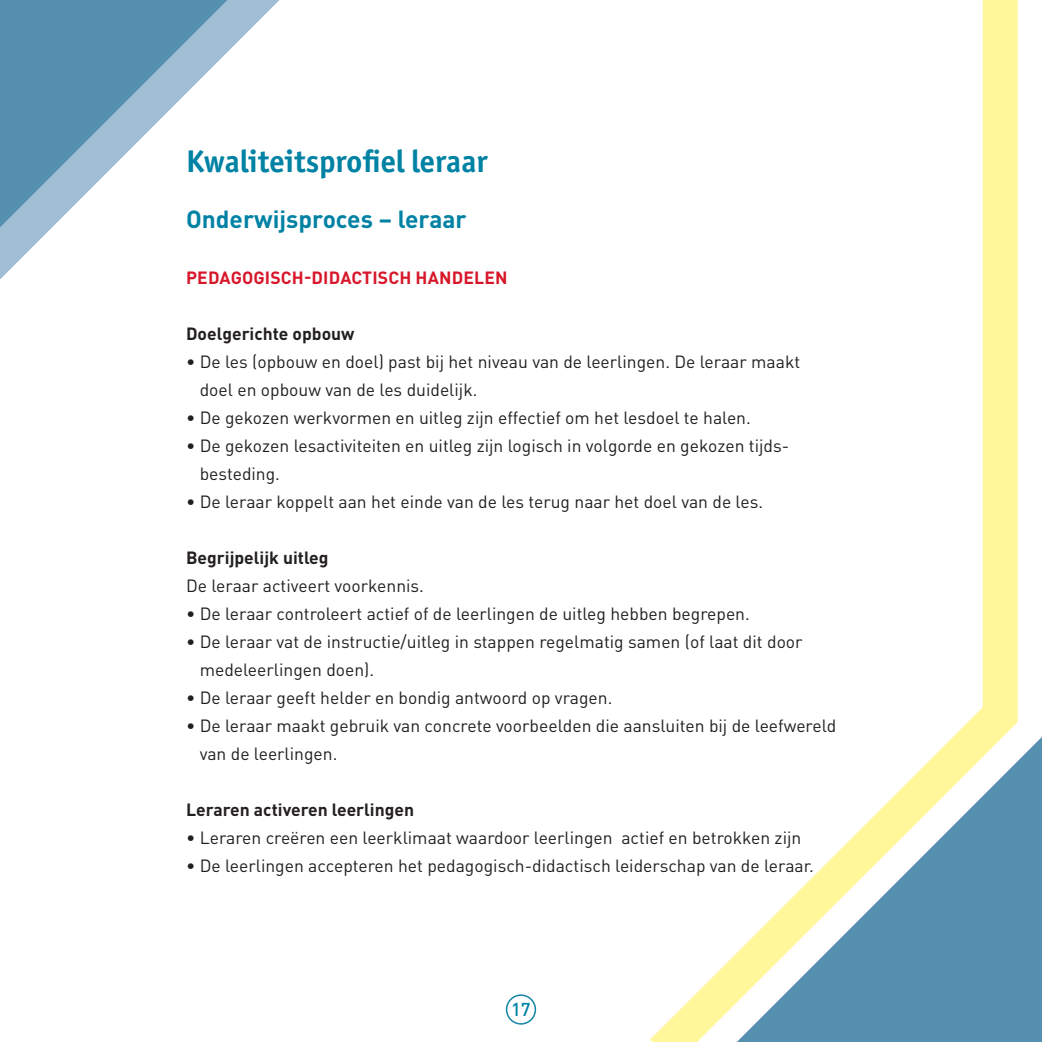
<style>
.page{position:relative;width:1042px;height:1042px;background:#fff}
.page>*{position:absolute;margin:0;border:0;box-sizing:border-box;transform-origin:0 0}
.HOOFDSTUKAANDUIDING{font:700 31.5px "Officina Sans ITC Pro";color:#0082a4}
.TUSSENKOPJE_BLEU{font:700 24.5px "DIN Pro";color:#0082a4}
.t1{font:500 18.38px "DIN Pro";color:#0082a4}
.LOPENDE_TEKST{font:17.5px/28px "DIN Pro";color:#231f20}
.CURSIEF_IN_TXT__BOLD{font:700 17.5px "DIN Pro";color:#231f20}
.TUSSENKOPJE_ROOD_KAP{font:700 17.5px "DIN Pro";letter-spacing:.01em;color:#d71729}
</style>
<div class="page">
<svg style="left:0;top:0;width:279px;height:279px"></svg>
<svg style="left:0;top:0;width:227px;height:227px"></svg>
<div style="left:1035px;top:737px;width:7px;height:305px;background:#5690b0"></div>
<svg style="left:650px;top:0;width:385px;height:1042px"></svg>
<div style="left:506px;top:994px;width:30px;height:30px;border:2px solid #1886a7;border-radius:50%"></div>
<p class="HOOFDSTUKAANDUIDING" style="left:186px;top:141px;width:303px">Kwaliteitsprofiel leraar</p>
<p class="TUSSENKOPJE_BLEU" style="left:186px;top:202px;width:282px">Onderwijsproces – leraar</p>
<p class="TUSSENKOPJE_ROOD_KAP" style="left:186px;top:265px;width:323px">PEDAGOGISCH-DIDACTISCH HANDELEN</p>
<p class="CURSIEF_IN_TXT__BOLD" style="left:186px;top:321px;width:170px">Doelgerichte opbouw</p>
<p class="LOPENDE_TEKST" style="left:200px;top:347px;width:602px;text-indent:-14px">• De les (opbouw en doel) past bij het niveau van de leerlingen. De leraar maakt doel en opbouw van de les duidelijk.</p>
<p class="LOPENDE_TEKST" style="left:186px;top:403px;width:566px">• De gekozen werkvormen en uitleg zijn effectief om het lesdoel te halen.</p>
<p class="LOPENDE_TEKST" style="left:200px;top:431px;width:591px;text-indent:-14px">• De gekozen lesactiviteiten en uitleg zijn logisch in volgorde en gekozen tijds&shy;besteding.</p>
<p class="LOPENDE_TEKST" style="left:186px;top:487px;width:578px">• De leraar koppelt aan het einde van de les terug naar het doel van de les.</p>
<p class="CURSIEF_IN_TXT__BOLD" style="left:186px;top:545px;width:144px">Begrijpelijk uitleg</p>
<p class="LOPENDE_TEKST" style="left:186px;top:571px;width:239px">De leraar activeert voorkennis.</p>
<p class="LOPENDE_TEKST" style="left:186px;top:599px;width:565px">• De leraar controleert actief of de leerlingen de uitleg hebben begrepen.</p>
<p class="LOPENDE_TEKST" style="left:200px;top:627px;width:604px;text-indent:-14px">• De leraar vat de instructie/uitleg in stappen regelmatig samen (of laat dit door medeleerlingen doen).</p>
<p class="LOPENDE_TEKST" style="left:186px;top:683px;width:428px">• De leraar geeft helder en bondig antwoord op vragen.</p>
<p class="LOPENDE_TEKST" style="left:200px;top:711px;width:638px;text-indent:-14px">• De leraar maakt gebruik van concrete voorbeelden die aansluiten bij de leefwereld van de leerlingen.</p>
<p class="CURSIEF_IN_TXT__BOLD" style="left:186px;top:797px;width:229px">Leraren activeren leerlingen</p>
<p class="LOPENDE_TEKST" style="left:186px;top:823px;width:617px">• Leraren creëren een leerklimaat waardoor leerlingen actief en betrokken zijn</p>
<p class="LOPENDE_TEKST" style="left:186px;top:851px;width:629px">• De leerlingen accepteren het pedagogisch-didactisch leiderschap van de leraar.</p>
<p class="t1" style="left:511px;top:997px;width:21px">17</p>
</div>
